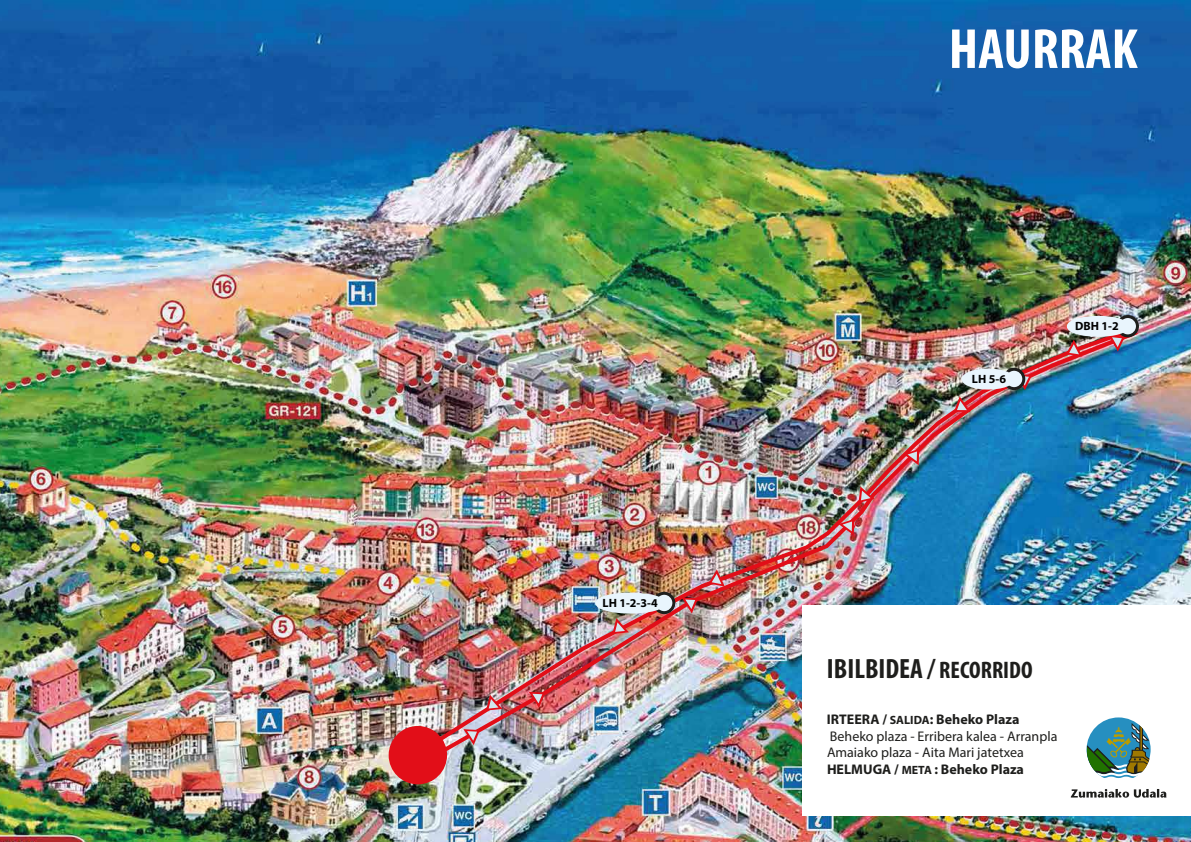
<style>
.page{position:relative;width:1191px;height:842px;background:#fff}
.page>*{position:absolute;margin:0;border:0;box-sizing:border-box;transform-origin:0 0}
.t1{font:700 condensed 57px "Myriad Pro";color:#fff}
.t2{font:700 condensed 28px "Myriad Pro";color:#1e1e1c}
.t3{font:14px/16.8px "Myriad Pro";color:#1e1e1c}
.t4{font:700 12px "Myriad Pro";color:#010101}
.s1{font-size:24px}
.s2{font-weight:700}
.s3{font-weight:700;font-size:12px}
</style>
<div class="page">
<img style="left:0;top:0;width:1191px;height:841px">
<div style="left:802px;top:605px;width:389px;height:211px;background:#fff"></div>
<div style="left:389px;top:726px;width:58px;height:58px;background:#e20e18;border-radius:50%"></div>
<img style="left:431px;top:328px;width:714px;height:434px">
<svg style="left:1070px;top:789px;width:96px;height:9px"></svg>
<svg style="left:1086px;top:717px;width:64px;height:61px"></svg>
<svg style="left:463px;top:729px;width:17px;height:16px"></svg>
<svg style="left:529px;top:692px;width:16px;height:16px"></svg>
<svg style="left:681px;top:597px;width:17px;height:16px"></svg>
<svg style="left:838px;top:519px;width:18px;height:16px"></svg>
<svg style="left:903px;top:449px;width:16px;height:16px"></svg>
<svg style="left:1017px;top:374px;width:15px;height:16px"></svg>
<svg style="left:1108px;top:335px;width:17px;height:17px"></svg>
<svg style="left:1066px;top:340px;width:16px;height:17px"></svg>
<svg style="left:954px;top:396px;width:16px;height:16px"></svg>
<svg style="left:858px;top:486px;width:16px;height:17px"></svg>
<svg style="left:708px;top:569px;width:17px;height:18px"></svg>
<svg style="left:612px;top:618px;width:17px;height:16px"></svg>
<svg style="left:486px;top:695px;width:16px;height:15px"></svg>
<div style="left:654px;top:593px;width:20px;height:20px;background:#e9f5fd;border-radius:50%"></div>
<div style="left:653px;top:592px;width:22px;height:22px;border:3px solid #1e1e1c;border-radius:50%"></div>
<div style="left:597px;top:594px;width:67px;height:18px;background:#e9f5fd;border-radius:50%"></div>
<div style="left:595px;top:593px;width:70px;height:21px;border:3px solid #e9f5fd;border-radius:50%"></div>
<div style="left:1004px;top:369px;width:19px;height:20px;background:#e9f5fd;border-radius:50%"></div>
<div style="left:1003px;top:368px;width:22px;height:22px;border:3px solid #1e1e1c;border-radius:50%"></div>
<div style="left:963px;top:370px;width:50px;height:18px;background:#e9f5fd;border-radius:50%"></div>
<div style="left:961px;top:369px;width:53px;height:21px;border:3px solid #e9f5fd;border-radius:50%"></div>
<div style="left:1118px;top:316px;width:19px;height:20px;background:#e9f5fd;border-radius:50%"></div>
<div style="left:1116px;top:315px;width:23px;height:22px;border:3px solid #1e1e1c;border-radius:50%"></div>
<div style="left:1068px;top:317px;width:59px;height:18px;background:#e9f5fd;border-radius:50%"></div>
<div style="left:1066px;top:316px;width:63px;height:21px;border:3px solid #e9f5fd;border-radius:50%"></div>
<p class="t4" style="left:602px;top:595px;width:57px">LH 1-2-3-4</p>
<h1 class="t1" style="left:948px;top:13px;width:190px">HAURRAK</h1>
<p class="t4" style="left:972px;top:371px;width:36px">LH 5-6</p>
<p class="t4" style="left:1075px;top:318px;width:45px">DBH 1-2</p>
<h2 class="t2" style="left:827px;top:651px;width:207px">IBILBIDEA / <span class="s1">RECORRIDO</span></h2>
<p class="t3" style="left:827px;top:710px;width:232px"><span class="s2">IRTEERA /</span> <span class="s3">SALIDA</span><span class="s2">: Beheko Plaza </span>Beheko plaza - Erribera kalea - Arranpla Amaiako plaza - Aita Mari jatetxea <span class="s2">HELMUGA /</span> <span class="s3">META</span> <span class="s2">: Beheko Plaza</span></p>
</div>
